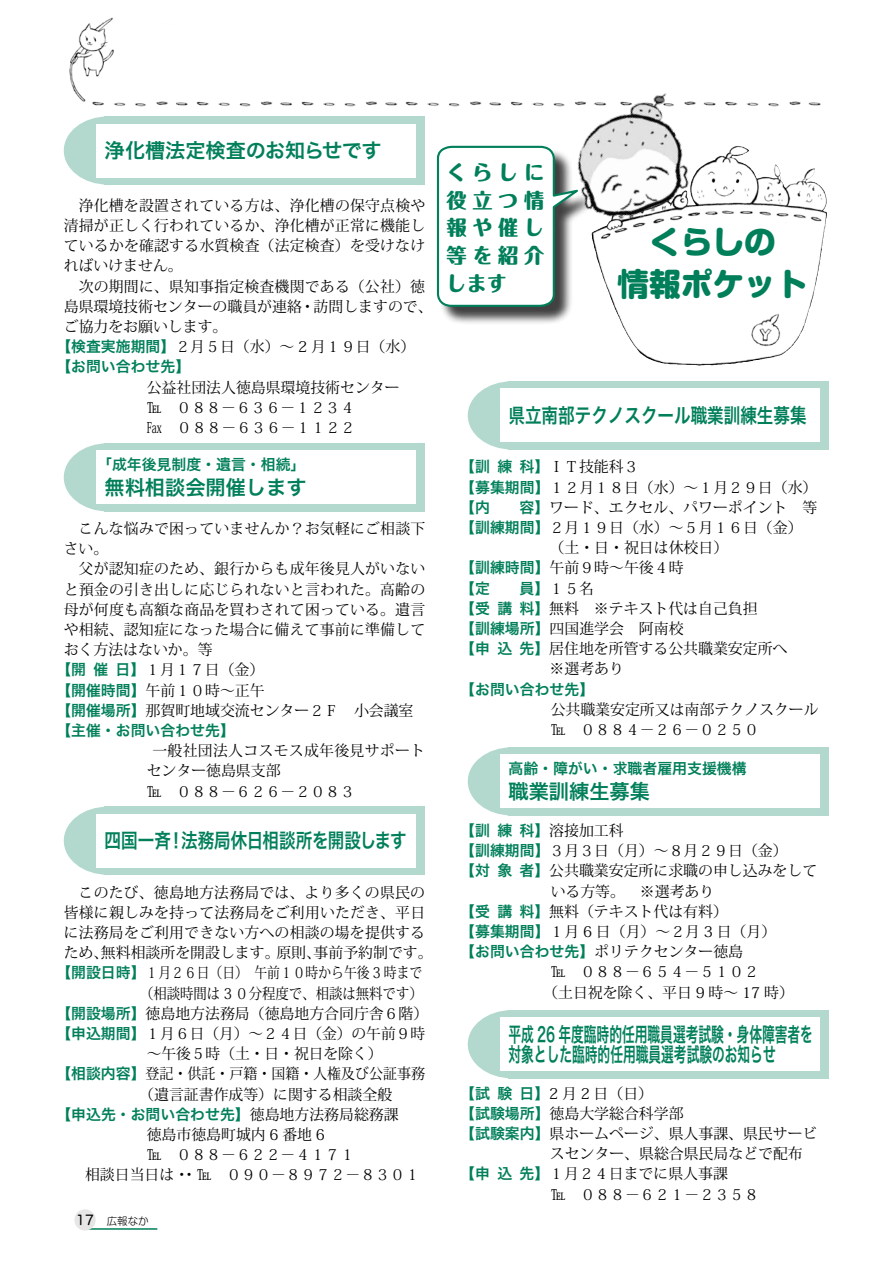
<style>
.page{position:relative;width:893px;height:1263px;background:#fff}
.page>*{position:absolute;margin:0;border:0;box-sizing:border-box;transform-origin:0 0}
.t1{font:800 31.65px/42.2px "Shin M Go Pro";color:#007f5a;text-align:center}
.t2{font:20.25px/20.2px "Hira Kaku Pro W6";color:#007f5a;scale:.63 1}
.t3{font:20.25px "Hira Kaku Pro W6";color:#007f5a}
.t4{font:20.25px "Hira Kaku Pro W6";color:#007f5a;scale:.82 1}
.t5{font:800 20.25px/27.6px "Maru Fo Pro";letter-spacing:.28em;color:#007f5a;text-align:justify}
.t6{font:20.25px "Hira Kaku Pro W6";letter-spacing:-.03em;color:#007f5a;scale:.82 1}
.t7{font:14.85px/20.2px "Koz Min Pro";color:#000}
.t8{font:14.85px "Hira Kaku Pro W6";color:#007f5a}
.t9{font:14.85px "Koz Min Pro";color:#000;scale:.86 1}
.t10{font:14.85px "Koz Min Pro";color:#000;scale:.94 1}
.t11{font:14.85px "Koz Min Pro";color:#000;scale:.9 1}
.t12{font:14.85px "Koz Min Pro";letter-spacing:.02em;color:#000}
.t13{font:14.85px "Koz Min Pro";color:#000;scale:.66 1}
.t14{font:13.5px "Hira Maru Pro W4";color:#000}
.t15{font:300 10.5px "Shin M Go Pro";color:#000}
.s1{font-family:"Hira Kaku Pro W6";color:#007f5a}
.s2{font-family:"Koz Min Pro";color:#000}
</style>
<div class="page">
<hr style="left:85px;top:1228px;width:72px;height:2px;background:#007f5a">
<div style="left:74px;top:1209px;width:22px;height:21px;background:#e6e6e6;border-radius:50%"></div>
<div style="left:439px;top:148px;width:157px;height:178px;background:#000;opacity:.75"></div>
<svg style="left:436px;top:145px;width:151px;height:163px"></svg>
<img style="left:69px;top:17px;width:752px;height:89px">
<img style="left:567px;top:86px;width:44px;height:147px">
<svg style="left:611px;top:17px;width:201px;height:304px"></svg>
<div style="left:509px;top:381px;width:320px;height:68px;background:#b3d9ce"></div>
<div style="left:468px;top:381px;width:87px;height:68px;background:#b3d9ce;border-radius:50%"></div>
<div style="left:500px;top:389px;width:319px;height:53px;background:#fff"></div>
<div style="left:105px;top:117px;width:320px;height:68px;background:#b3d9ce"></div>
<div style="left:64px;top:117px;width:87px;height:68px;background:#b3d9ce;border-radius:50%"></div>
<div style="left:96px;top:124px;width:319px;height:53px;background:#fff"></div>
<div style="left:509px;top:747px;width:320px;height:68px;background:#b3d9ce"></div>
<div style="left:468px;top:747px;width:87px;height:68px;background:#b3d9ce;border-radius:50%"></div>
<div style="left:500px;top:755px;width:319px;height:53px;background:#fff"></div>
<div style="left:509px;top:1010px;width:320px;height:68px;background:#b3d9ce"></div>
<div style="left:468px;top:1010px;width:87px;height:68px;background:#b3d9ce;border-radius:50%"></div>
<div style="left:500px;top:1017px;width:319px;height:54px;background:#fff"></div>
<div style="left:105px;top:443px;width:320px;height:68px;background:#b3d9ce"></div>
<div style="left:64px;top:443px;width:87px;height:68px;background:#b3d9ce;border-radius:50%"></div>
<div style="left:96px;top:450px;width:319px;height:54px;background:#fff"></div>
<div style="left:105px;top:807px;width:320px;height:68px;background:#b3d9ce"></div>
<div style="left:64px;top:807px;width:87px;height:68px;background:#b3d9ce;border-radius:50%"></div>
<div style="left:96px;top:814px;width:319px;height:53px;background:#fff"></div>
<h2 class="t3" style="left:105px;top:132px;width:278px">浄化槽法定検査のお知らせです</h2>
<p class="t7" style="left:64px;top:195px;width:363px;text-align:justify;text-indent:15px">浄化槽を設置されている方は、浄化槽の保守点検や清掃が正しく行われているか、浄化槽が正常に機能しているかを確認する水質検査（法定検査）を受けなければいけません。</p>
<p class="t7" style="left:79px;top:276px;width:348px">次の期間に、県知事指定検査機関である（公社）徳</p>
<p class="t7" style="left:64px;top:296px;width:370px">島県環境技術センターの職員が連絡・訪問しますので、</p>
<p class="t7" style="left:64px;top:316px;width:165px">ご協力をお願いします。</p>
<p class="t7" style="left:56px;top:336px;width:360px"><span class="s1">【検査実施期間】</span>２月５日（水）〜 2 月１９日（水(</p>
<p class="t8" style="left:56px;top:353px;width:135px">【お問い合わせ先【</p>
<p class="t7" style="left:176px;top:376px;width:225px;text-indent:-30px">公益社団法人徳島県環境技術センター<br>０８８－６３６－１２３４</p>
<p class="t7" style="left:147px;top:397px;width:16px">TEL</p>
<p class="t13" style="left:147px;top:417px;width:25px">Fax</p>
<p class="t7" style="left:177px;top:417px;width:180px">０８８－６３６－１１２２</p>
<p class="t8" style="left:97px;top:451px;width:210px">「成年後見制度・遺言・相続「</p>
<h2 class="t3" style="left:105px;top:469px;width:203px">無料相談会開催します</h2>
<p class="t7" style="left:64px;top:518px;width:363px;text-indent:15px">こんな悩みで困っていませんか？お気軽にご相談下さい。</p>
<p class="t7" style="left:79px;top:558px;width:348px">父が認知症のため、銀行からも成年後見人がいない</p>
<p class="t7" style="left:64px;top:578px;width:363px">と預金の引き出しに応じられないと言われた。高齢の</p>
<p class="t7" style="left:64px;top:599px;width:363px">母が何度も高額な商品を買わされて困っている。遺言</p>
<p class="t7" style="left:64px;top:619px;width:363px">や相続、認知症になった場合に備えて事前に準備して</p>
<p class="t7" style="left:64px;top:639px;width:150px">おく方法はないか。等</p>
<p class="t7" style="left:116px;top:659px;width:150px"><span class="s1">日】</span>１月１７日（金(</p>
<p class="t8" style="left:56px;top:656px;width:31px">【開</p>
<p class="t7" style="left:56px;top:679px;width:359px"><span class="s1">【開催時間】</span>午前１０時～正午<br><span class="s1">【開催場所】</span>那賀町地域交流センター２Ｆ　小会議室</p>
<p class="t8" style="left:56px;top:717px;width:180px">【主催・お問い合わせ先【</p>
<p class="t12" style="left:152px;top:740px;width:274px">一般社団法人コスモス成年後見サポート</p>
<p class="t7" style="left:147px;top:760px;width:135px">センター徳島県支部</p>
<p class="t7" style="left:176px;top:780px;width:180px">０８８－６２６－２０８３</p>
<p class="t8" style="left:93px;top:656px;width:16px">催</p>
<p class="t7" style="left:147px;top:780px;width:16px">TEL</p>
<h2 class="t6" style="left:181px;top:822px;width:277px">法務局休日相談所を開設します</h2>
<h2 class="t4" style="left:105px;top:822px;width:82px">四国一斉</h2>
<h2 class="t4" style="left:168px;top:822px;width:22px">！</h2>
<p class="t7" style="left:79px;top:881px;width:348px">このたび、徳島地方法務局では、より多くの県民の</p>
<p class="t7" style="left:64px;top:902px;width:363px">皆様に親しみを持って法務局をご利用いただき、平日</p>
<p class="t7" style="left:64px;top:922px;width:363px">に法務局をご利用できない方への相談の場を提供する</p>
<p class="t7" style="left:314px;top:942px;width:121px">事前予約制です。</p>
<p class="t7" style="left:101px;top:942px;width:180px">無料相談所を開設します。</p>
<p class="t7" style="left:276px;top:942px;width:46px">原則、</p>
<p class="t7" style="left:64px;top:942px;width:46px">ため、</p>
<p class="t9" style="left:56px;top:962px;width:427px"><span class="s1">【開設日時】</span>１月２６日（日）　午前１０時から午後 3 時まで</p>
<p class="t11" style="left:140px;top:983px;width:316px">（相談時間は 3 ０分程度で、相談は無料です(</p>
<p class="t7" style="left:56px;top:1003px;width:374px"><span class="s1">【開設場所】</span>徳島地方法務局（徳島地方合同庁舎６階(</p>
<p class="t7" style="left:56px;top:1023px;width:370px"><span class="s1">【申込期間】</span>１月６日（月）～２４日（金）の午前９時</p>
<p class="t7" style="left:147px;top:1043px;width:237px">～午後５時（土・日・祝日を除く(</p>
<p class="t10" style="left:56px;top:1063px;width:394px"><span class="s1">【相談内容】</span>登記・供託・戸籍・国籍・人権及び公証事務</p>
<p class="t7" style="left:139px;top:1083px;width:254px">（遺言証書作成等）に関する相談全般</p>
<p class="t8" style="left:56px;top:1101px;width:344px">【申込先・お問い合わせ先】<span class="s2">徳島地方法務局総務課</span></p>
<p class="t7" style="left:176px;top:1124px;width:180px;text-indent:-30px">徳島市徳島町城内 6 番地 6<br>０８８－６２２－４１７１</p>
<p class="t7" style="left:147px;top:1144px;width:16px">TEL</p>
<p class="t7" style="left:85px;top:1164px;width:128px">相談日当日は ・・ TEL</p>
<p class="t14" style="left:76px;top:1208px;width:19px">17</p>
<p class="t15" style="left:107px;top:1212px;width:43px">広報なか</p>
<p class="t7" style="left:226px;top:1164px;width:195px">０９０－８９７２－８３０１</p>
<h2 class="t5" style="left:446px;top:156px;width:99px">くらしに役立つ情報や催し等を紹介します</h2>
<h1 class="t1" style="left:618px;top:217px;width:191px">くらしの<br>情報ポケット</h1>
<h2 class="t4" style="left:508px;top:397px;width:365px">県立南部テクノスクール職業訓練生募集</h2>
<p class="t8" style="left:460px;top:453px;width:31px">【訓</p>
<p class="t7" style="left:460px;top:476px;width:359px;text-align:right"><span class="s1">【募集期間】</span>１２月１８日（水）～１月２９日（水(<span class="s1">容】</span>ワード、エクセル、パワーポイント　等</p>
<p class="t7" style="left:520px;top:456px;width:121px"><span class="s1">科】</span>ＩＴ技能科３</p>
<p class="t8" style="left:497px;top:453px;width:16px">練</p>
<p class="t8" style="left:460px;top:494px;width:31px">【内</p>
<p class="t7" style="left:460px;top:517px;width:344px"><span class="s1">【訓練期間】</span>２月１９日（水）～５月１６日（金(</p>
<p class="t7" style="left:468px;top:537px;width:262px">　　　　　　（土・日・祝日は休校日(</p>
<p class="t7" style="left:460px;top:557px;width:225px"><span class="s1">【訓練時間】</span>午前９時～午後４時</p>
<p class="t7" style="left:520px;top:577px;width:76px"><span class="s1">員】</span>１５名</p>
<p class="t8" style="left:460px;top:574px;width:31px">【定</p>
<p class="t8" style="left:460px;top:595px;width:31px">【受</p>
<p class="t7" style="left:520px;top:618px;width:269px;text-indent:-59px"><span class="s1">【訓練場所】</span>四国進学会　阿南校<br><span class="s1">先】</span>居住地を所管する公共職業安定所へ</p>
<p class="t7" style="left:520px;top:598px;width:240px"><span class="s1">料】</span>無料　※テキスト代は自己負担</p>
<p class="t8" style="left:497px;top:595px;width:16px">講</p>
<p class="t8" style="left:460px;top:635px;width:31px">【申</p>
<p class="t8" style="left:460px;top:675px;width:135px">【お問い合わせ先【</p>
<p class="t7" style="left:580px;top:699px;width:240px;text-indent:-30px">公共職業安定所又は南部テクノスクール<br>０８８４－２６－０２５０</p>
<p class="t8" style="left:497px;top:635px;width:16px">込</p>
<p class="t7" style="left:551px;top:719px;width:16px">TEL</p>
<p class="t8" style="left:508px;top:755px;width:240px">高齢・障がい・求職者雇用支援機構</p>
<h2 class="t3" style="left:508px;top:773px;width:143px">職業訓練生募集</h2>
<p class="t8" style="left:460px;top:817px;width:31px">【訓</p>
<p class="t7" style="left:520px;top:840px;width:299px;text-indent:-59px"><span class="s1">【訓練期間】</span>３月３日（月）～８月２９日（金(<br><span class="s1">者】</span>公共職業安定所に求職の申し込みをして</p>
<p class="t7" style="left:520px;top:820px;width:106px"><span class="s1">科】</span>溶接加工科</p>
<p class="t8" style="left:497px;top:817px;width:16px">練</p>
<p class="t8" style="left:497px;top:857px;width:16px">象</p>
<p class="t8" style="left:460px;top:857px;width:31px">【対</p>
<p class="t7" style="left:520px;top:880px;width:210px;text-indent:31px">いる方等。　※選考あり<span class="s1">料】</span>無料（テキスト代は有料(</p>
<p class="t8" style="left:460px;top:898px;width:31px">【受</p>
<p class="t7" style="left:460px;top:921px;width:317px"><span class="s1">【募集期間】</span>１月 6 日（月）～２月 3 日（月(</p>
<p class="t7" style="left:460px;top:941px;width:284px"><span class="s1">【お問い合わせ先】</span>ポリテクセンター徳島</p>
<p class="t7" style="left:580px;top:961px;width:180px">０８８－６５４－５１０２</p>
<p class="t8" style="left:497px;top:898px;width:16px">講</p>
<p class="t7" style="left:543px;top:961px;width:252px;text-indent:7px">TEL<br>（土日祝を除く、平日 9 時～ 17 時(</p>
<h2 class="t2" style="left:508px;top:1023px;width:485px">平成 26 年度臨時的任用職員選考試験・身体障害者を対象とした臨時的任用職員選考試験のお知らせ</h2>
<p class="t8" style="left:460px;top:1079px;width:31px">【試</p>
<p class="t7" style="left:460px;top:1102px;width:225px"><span class="s1">【試験場所】</span>徳島大学総合科学部</p>
<p class="t7" style="left:460px;top:1123px;width:359px"><span class="s1">【試験案内】</span>県ホームページ、県人事課、県民サービ</p>
<p class="t7" style="left:550px;top:1143px;width:254px">スセンター、県総合県民局などで配布</p>
<p class="t7" style="left:520px;top:1163px;width:210px"><span class="s1">先】</span>１月２４日までに県人事課</p>
<p class="t7" style="left:520px;top:1082px;width:135px"><span class="s1">日】</span>2 月 2 日（日(</p>
<p class="t8" style="left:497px;top:1079px;width:16px">験</p>
<p class="t8" style="left:460px;top:1160px;width:31px">【申</p>
<p class="t8" style="left:497px;top:1160px;width:16px">込</p>
<p class="t7" style="left:551px;top:1183px;width:16px">TEL</p>
<p class="t7" style="left:580px;top:1183px;width:180px">０８８－６２１－２３５８</p>
</div>
